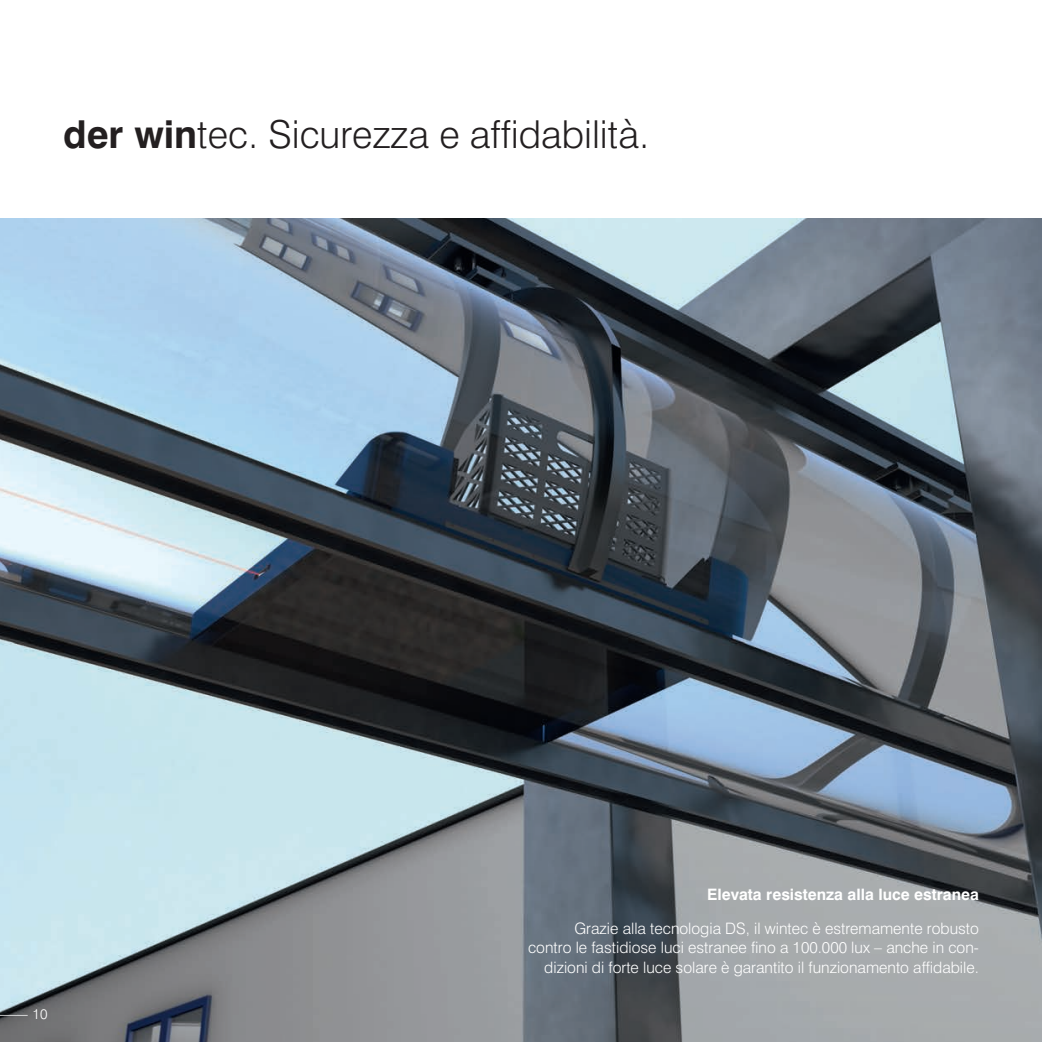
<style>
.page{position:relative;width:1042px;height:1042px;background:#fff}
.page>*{position:absolute;margin:0;border:0;box-sizing:border-box;transform-origin:0 0}
.t1{font:300 38.5px "Swiss 721 BT";color:#231f20}
.t2{font:300 15.75px/19.2px "Swiss 721 BT";color:#fff;text-align:right}
.t3{font:700 15.75px "Swiss 721 BT";color:#fff}
.t4{font:300 14px "Swiss 721 BT";color:#fff;scale:3 1}
.s1{font-weight:700}
</style>
<div class="page">
<hr style="left:1041px;top:0;width:1px;height:1042px;background:#d5d9dc">
<img style="left:0;top:218px;width:1042px;height:824px">
<h1 class="t1" style="left:63px;top:111px;width:588px"><span class="s1">der win</span>tec. Sicurezza e affidabilità.</h1>
<p class="t4" style="left:-15px;top:1005px;width:22px">— 10</p>
<p class="t3" style="left:707px;top:885px;width:273px">Elevata resistenza alla luce estranea</p>
<p class="t2" style="left:528px;top:919px;width:452px">Grazie alla tecnologia DS, il wintec è estremamente robusto contro le fastidiose luci estranee fino a 100.000 lux – anche in con&shy;dizioni di forte luce solare è garantito il funzionamento affidabile.</p>
</div>
